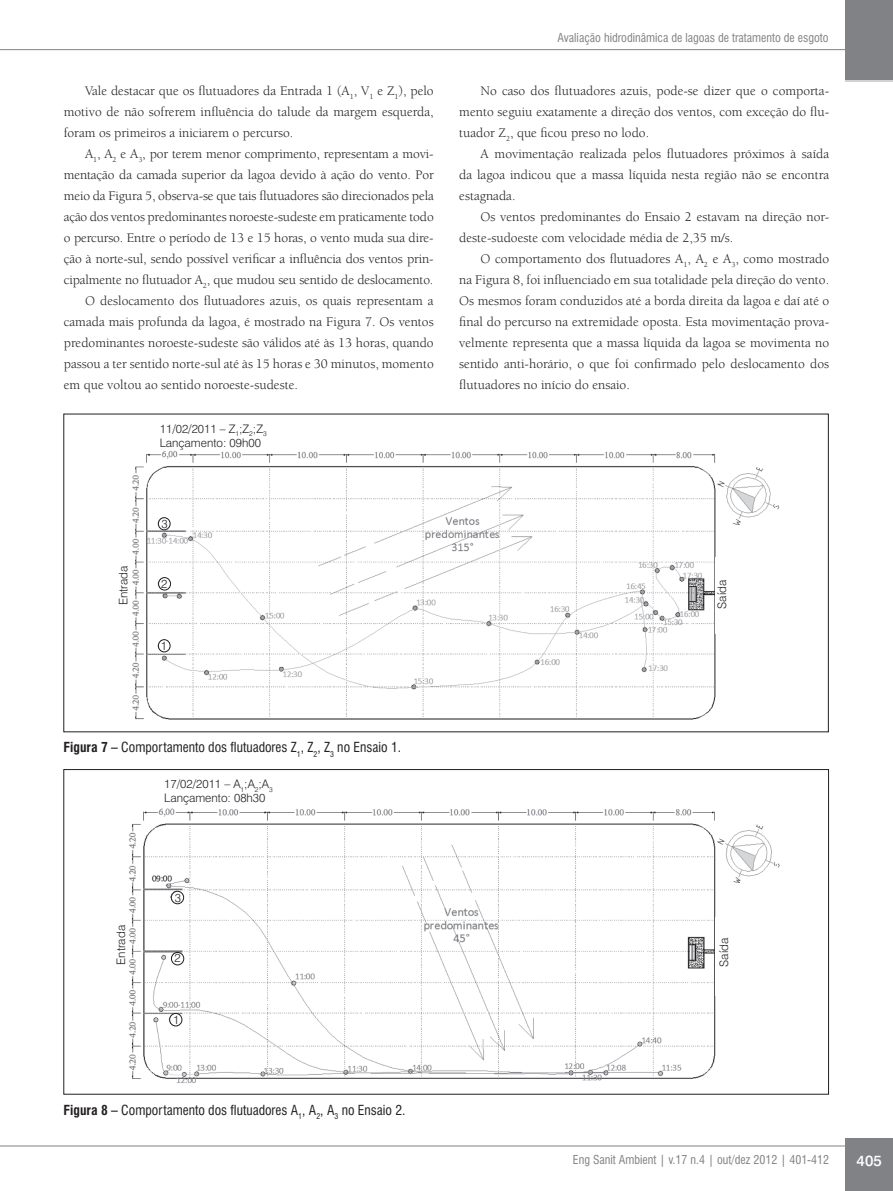
<style>
.page{position:relative;width:893px;height:1191px;background:#fff}
.page>*{position:absolute;margin:0;border:0;box-sizing:border-box;transform-origin:0 0}
.t1{font:500 15px "Swiss 721 BT";color:#fff}
._05_0_texto_txt{font:13.5px/21px "Berkeley Std";color:#231f20;text-align:justify}
._07_0_tabela-img-tit{font:condensed 13.5px "Swiss 721 BT";color:#231f20}
.t2{font:condensed 12px "Swiss 721 BT";color:#808285}
.t3{font:300 11.7px/14.1px "Swiss 721 BT";color:#231f20}
.s1{font-weight:700}
</style>
<div class="page">
<div style="left:845px;top:0;width:48px;height:82px;background:#d1d2d4"></div>
<div style="left:845px;top:0;width:48px;height:80px;background:#808285"></div>
<hr style="left:0;top:1145px;width:874px;height:1px;background:#808285">
<div style="left:845px;top:1138px;width:48px;height:53px;background:#808285"></div>
<hr style="left:0;top:49px;width:866px;height:1px;background:#808285">
<img style="left:132px;top:451px;width:648px;height:269px">
<div style="left:716px;top:557px;width:25px;height:77px;background:#fff"></div>
<div style="left:159px;top:577px;width:12px;height:13px;background:#fff;border-radius:50%"></div>
<div style="left:158px;top:577px;width:13px;height:13px;border:1px solid #231f20;border-radius:50%"></div>
<div style="left:158px;top:517px;width:12px;height:13px;background:#fff;border-radius:50%"></div>
<div style="left:158px;top:517px;width:12px;height:13px;border:1px solid #231f20;border-radius:50%"></div>
<div style="left:158px;top:639px;width:12px;height:13px;background:#fff;border-radius:50%"></div>
<div style="left:158px;top:639px;width:12px;height:13px;border:1px solid #231f20;border-radius:50%"></div>
<img style="left:128px;top:808px;width:652px;height:275px">
<div style="left:716px;top:917px;width:26px;height:79px;background:#fff"></div>
<div style="left:171px;top:891px;width:13px;height:12px;background:#fff;border-radius:50%"></div>
<div style="left:171px;top:891px;width:13px;height:13px;border:1px solid #231f20;border-radius:50%"></div>
<div style="left:171px;top:952px;width:13px;height:13px;background:#fff;border-radius:50%"></div>
<div style="left:171px;top:952px;width:13px;height:13px;border:1px solid #231f20;border-radius:50%"></div>
<div style="left:170px;top:1013px;width:12px;height:13px;background:#fff;border-radius:50%"></div>
<div style="left:169px;top:1013px;width:13px;height:13px;border:1px solid #231f20;border-radius:50%"></div>
<p class="_05_0_texto_txt" style="left:64px;top:80px;width:371px;text-indent:21px">Vale destacar que os flutuadores da Entrada 1 (A<sub>1</sub>, V<sub>1</sub> e Z<sub>1</sub>), pelo motivo de não sofrerem influência do talude da margem esquerda, foram os primeiros a iniciarem o percurso.</p>
<p class="_05_0_texto_txt" style="left:64px;top:143px;width:371px;text-indent:21px">A<sub>1</sub>, A<sub>2</sub> e A<sub>3</sub>, por terem menor comprimento, representam a movi&shy;mentação da camada superior da lagoa devido à ação do vento. Por meio da Figura 5, observa-se que tais flutuadores são direcionados pela ação dos ventos predominantes noroeste-sudeste em praticamente todo o percurso. Entre o período de 13 e 15 horas, o vento muda sua dire&shy;ção à norte-sul, sendo possível verificar a influência dos ventos prin&shy;cipalmente no flutuador A<sub>2</sub>, que mudou seu sentido de deslocamento.</p>
<p class="_05_0_texto_txt" style="left:64px;top:290px;width:371px;text-indent:21px">O deslocamento dos flutuadores azuis, os quais representam a camada mais profunda da lagoa, é mostrado na Figura 7. Os ventos predominantes noroeste-sudeste são válidos até às 13 horas, quando passou a ter sentido norte-sul até às 15 horas e 30 minutos, momento em que voltou ao sentido noroeste-sudeste.</p>
<p class="t3" style="left:160px;top:421px;width:108px">11/02/2011 – Z<sub>1</sub>;Z<sub>2</sub>;Z<sub>3<br></sub>Lançamento: 09h00</p>
<p class="t2" style="left:557px;top:30px;width:273px">Avaliação hidrodinâmica de lagoas de tratamento de esgoto</p>
<p class="_05_0_texto_txt" style="left:459px;top:80px;width:371px;text-indent:21px">No caso dos flutuadores azuis, pode-se dizer que o comporta&shy;mento seguiu exatamente a direção dos ventos, com exceção do flu&shy;tuador Z<sub>2</sub>, que ficou preso no lodo.</p>
<p class="_05_0_texto_txt" style="left:459px;top:143px;width:371px;text-indent:21px">A movimentação realizada pelos flutuadores próximos à saída da lagoa indicou que a massa líquida nesta região não se encontra estagnada.</p>
<p class="_05_0_texto_txt" style="left:459px;top:206px;width:371px;text-indent:21px">Os ventos predominantes do Ensaio 2 estavam na direção nor&shy;deste-sudoeste com velocidade média de 2,35 m/s.</p>
<p class="_05_0_texto_txt" style="left:459px;top:248px;width:371px;text-indent:21px">O comportamento dos flutuadores A<sub>1</sub>, A<sub>2</sub> e A<sub>3</sub>, como mostrado na Figura 8, foi influenciado em sua totalidade pela direção do vento.<br>Os mesmos foram conduzidos até a borda direita da lagoa e daí até o final do percurso na extremidade oposta. Esta movimentação prova&shy;velmente representa que a massa líquida da lagoa se movimenta no sentido anti-horário, o que foi confirmado pelo deslocamento dos flutuadores no início do ensaio.</p>
<p class="t3" style="left:116px;top:605px;width:41px;rotate:-90deg">Entrada</p>
<p class="t3" style="left:161px;top:517px;width:8px">3</p>
<p class="t3" style="left:161px;top:576px;width:8px">2</p>
<p class="t3" style="left:161px;top:638px;width:8px">1</p>
<p class="t3" style="left:715px;top:609px;width:30px;rotate:-90deg">Saída</p>
<p class="_07_0_tabela-img-tit" style="left:64px;top:739px;width:339px"><span class="s1">Figura 7 –</span> Comportamento dos flutuadores Z<sub>1</sub>, Z<sub>2</sub>, Z<sub>3</sub> no Ensaio 1.</p>
<p class="t3" style="left:164px;top:776px;width:110px">17/02/2011 – A<sub>1</sub>;A<sub>2</sub>;A<sub>3<br></sub>Lançamento: 08h30</p>
<p class="t3" style="left:114px;top:964px;width:41px;rotate:-90deg">Entrada</p>
<p class="t3" style="left:175px;top:890px;width:8px">3</p>
<p class="t3" style="left:174px;top:951px;width:8px">2</p>
<p class="t3" style="left:173px;top:1012px;width:8px">1</p>
<p class="_07_0_tabela-img-tit" style="left:64px;top:1101px;width:343px"><span class="s1">Figura 8 –</span> Comportamento dos flutuadores A<sub>1</sub>, A<sub>2</sub>, A<sub>3</sub> no Ensaio 2.</p>
<p class="t3" style="left:717px;top:966px;width:30px;rotate:-90deg">Saída</p>
<p class="t2" style="left:573px;top:1152px;width:258px">Eng Sanit Ambient | v.17 n.4 | out/dez 2012 | 401-412</p>
<p class="t1" style="left:857px;top:1151px;width:27px">405</p>
</div>
